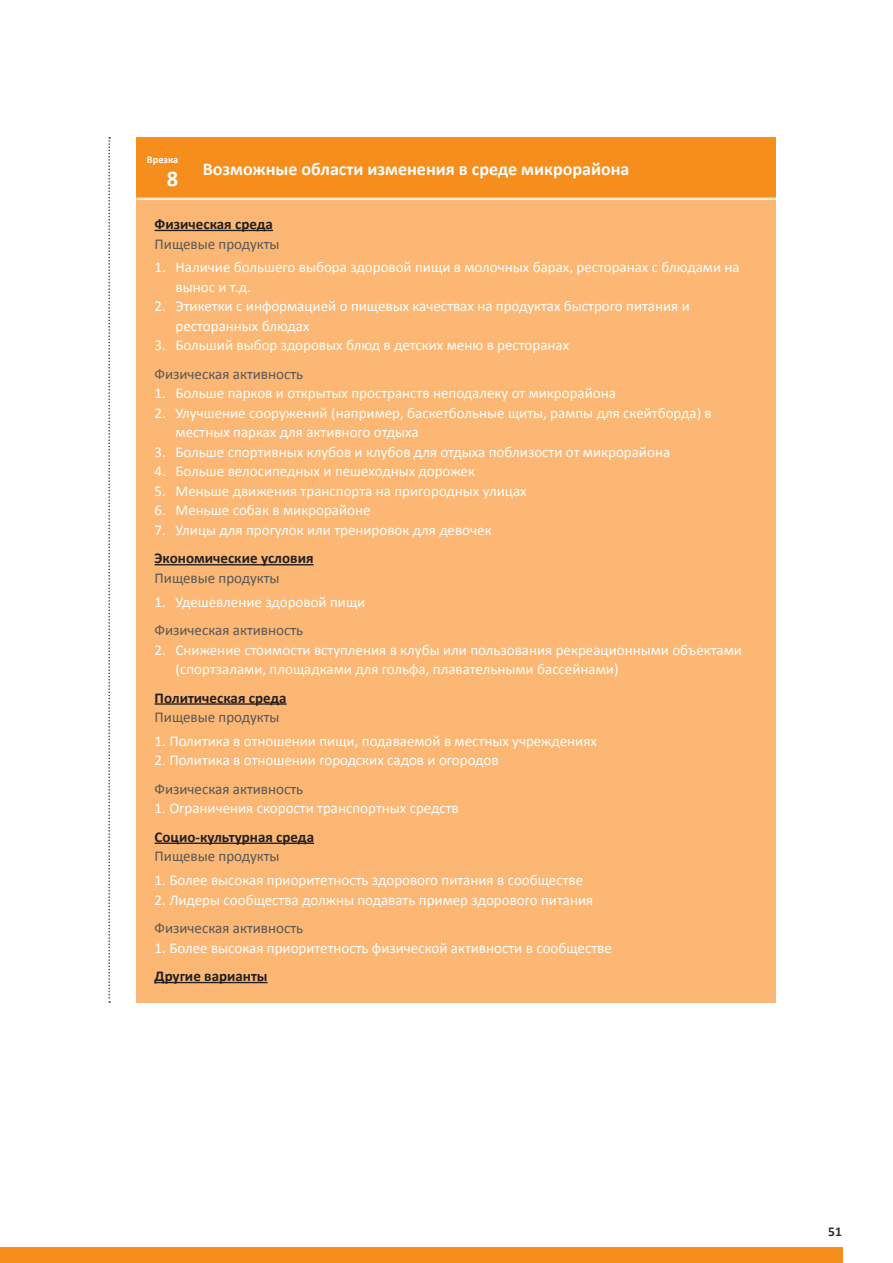
<style>
.page{position:relative;width:893px;height:1263px;background:#fff}
.page>*{position:absolute;margin:0;border:0;box-sizing:border-box;transform-origin:0 0}
.t1{font:700 22.5px "Calibri";color:#fff}
.t2{font:700 18px "Calibri";color:#fff}
.t3{font:15px/19.5px "Calibri";color:#fff}
.t4{font:15px "Calibri";color:#57585a}
.t5{font:700 15px "Calibri";color:#231f20}
.t6{font:700 13.5px "Calibri";color:#312f30}
.t7{font:700 10.5px "Calibri";color:#fff}
</style>
<div class="page">
<svg style="left:108px;top:137px;width:2px;height:866px"></svg>
<div style="left:137px;top:137px;width:639px;height:63px;background:#f68e1e"></div>
<div style="left:137px;top:198px;width:639px;height:805px;background:#fbb773"></div>
<hr style="left:155px;top:230px;width:118px;height:1px;background:#231f20">
<hr style="left:155px;top:564px;width:159px;height:1px;background:#231f20">
<hr style="left:155px;top:703px;width:132px;height:2px;background:#231f20">
<hr style="left:155px;top:842px;width:159px;height:2px;background:#231f20">
<hr style="left:155px;top:982px;width:113px;height:1px;background:#231f20">
<hr style="left:137px;top:198px;width:702px;height:2px;background:#fff">
<div style="left:0;top:1247px;width:843px;height:16px;background:#f68e1e"></div>
<p class="t7" style="left:147px;top:153px;width:33px">Bрезка</p>
<h1 class="t1" style="left:167px;top:164px;width:13px">8</h1>
<p class="t5" style="left:155px;top:215px;width:120px">Физическая среда</p>
<p class="t4" style="left:155px;top:234px;width:126px">Пищевые продукты</p>
<p class="t3" style="left:176px;top:258px;width:566px;text-indent:-21px">1. Наличие большего выбора здоровой пищи в молочных барах, ресторанах с блюдами на вынос и т.д.</p>
<p class="t3" style="left:176px;top:297px;width:516px;text-indent:-21px">2. Этикетки с информацией о пищевых качествах на продуктах быстрого питания и ресторанных блюдах</p>
<p class="t3" style="left:155px;top:336px;width:416px">3. Больший выбор здоровых блюд в детских меню в ресторанах</p>
<p class="t4" style="left:155px;top:364px;width:150px">Физическая активность</p>
<p class="t3" style="left:155px;top:384px;width:463px">1. Больше парков и открытых пространств неподалеку от микрорайона</p>
<p class="t3" style="left:176px;top:403px;width:538px;text-indent:-21px">2. Улучшение сооружений (например, баскетбольные щиты, рампы для скейтборда) в местных парках для активного отдыха</p>
<p class="t3" style="left:155px;top:442px;width:517px">3. Больше спортивных клубов и клубов для отдыха поблизости от микрорайона</p>
<p class="t3" style="left:155px;top:462px;width:322px">4. Больше велосипедных и пешеходных дорожек</p>
<p class="t3" style="left:155px;top:481px;width:374px">5. Меньше движения транспорта на пригородных улицах</p>
<p class="t3" style="left:155px;top:501px;width:218px">6. Меньше собак в микрорайоне</p>
<p class="t3" style="left:155px;top:520px;width:339px">7. Улицы для прогулок или тренировок для девочек</p>
<p class="t5" style="left:155px;top:549px;width:160px">Экономические условия</p>
<p class="t4" style="left:155px;top:568px;width:126px">Пищевые продукты</p>
<p class="t3" style="left:155px;top:592px;width:212px">1. Удешевление здоровой пищи</p>
<p class="t4" style="left:155px;top:621px;width:150px">Физическая активность</p>
<p class="t3" style="left:176px;top:640px;width:568px;text-indent:-21px">2. Снижение стоимости вступления в клубы или пользования рекреационными объектами (спортзалами, площадками для гольфа, плавательными бассейнами)</p>
<p class="t5" style="left:155px;top:688px;width:134px">Политическая среда</p>
<p class="t4" style="left:155px;top:708px;width:126px">Пищевые продукты</p>
<p class="t3" style="left:155px;top:731px;width:444px">1. Политика в отношении пищи, подаваемой в местных учреждениях</p>
<p class="t3" style="left:155px;top:751px;width:345px">2. Политика в отношении городских садов и огородов</p>
<p class="t4" style="left:155px;top:779px;width:150px">Физическая активность</p>
<p class="t3" style="left:155px;top:799px;width:306px">1. Ограничения скорости транспортных средств</p>
<p class="t5" style="left:155px;top:827px;width:161px">Социо-культурная среда</p>
<p class="t4" style="left:155px;top:847px;width:126px">Пищевые продукты</p>
<p class="t3" style="left:155px;top:870px;width:430px">1. Более высокая приоритетность здорового питания в сообществе</p>
<p class="t3" style="left:155px;top:890px;width:440px">2. Лидеры сообщества должны подавать пример здорового питания</p>
<p class="t4" style="left:155px;top:919px;width:150px">Физическая активность</p>
<p class="t3" style="left:155px;top:938px;width:459px">1. Более высокая приоритетность физической активности в сообществе</p>
<p class="t5" style="left:155px;top:967px;width:115px">Другие варианты</p>
<p class="t2" style="left:203px;top:157px;width:428px">Возможные области изменения в среде микрорайона</p>
<p class="t6" style="left:828px;top:1223px;width:15px">51</p>
</div>
